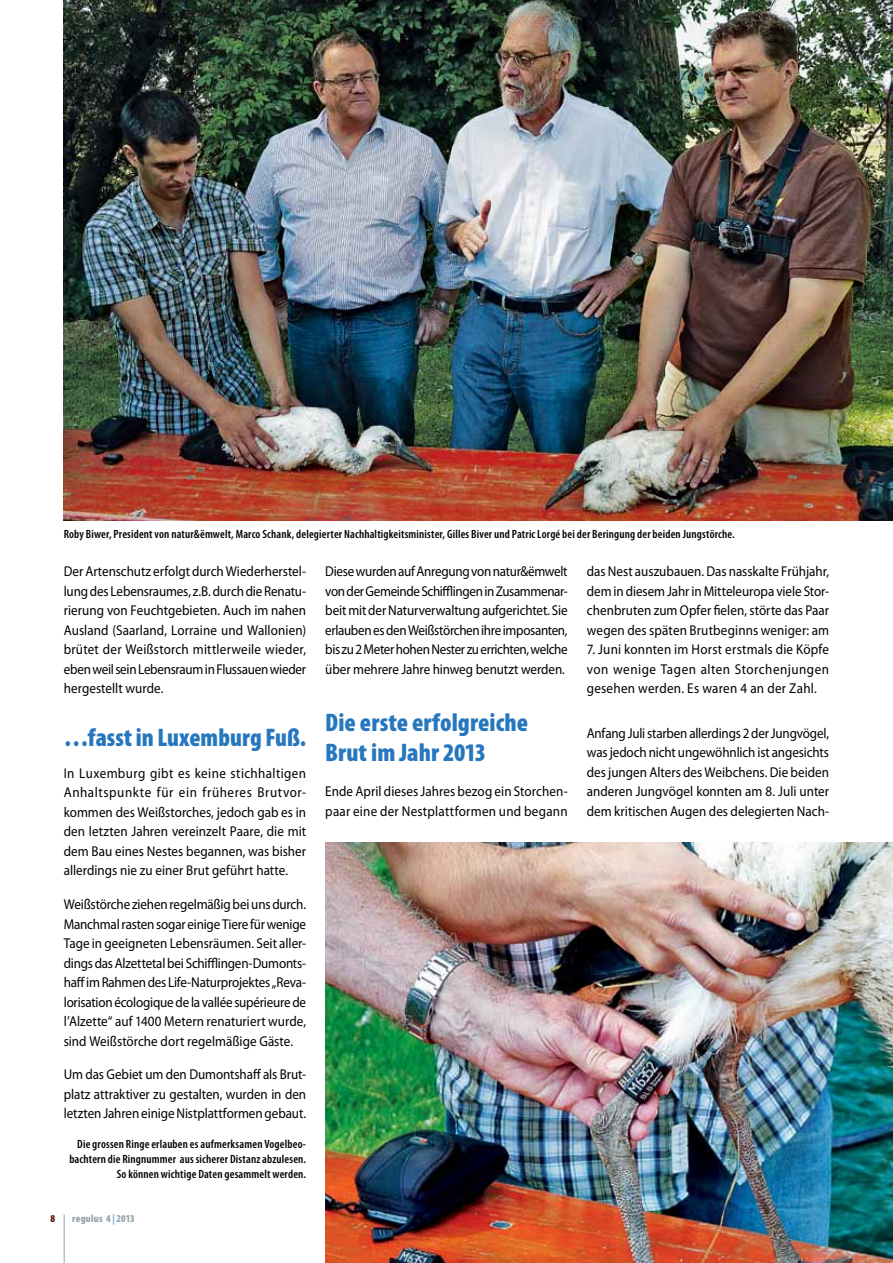
<style>
.page{position:relative;width:893px;height:1263px;background:#fff}
.page>*{position:absolute;margin:0;border:0;box-sizing:border-box;transform-origin:0 0}
.t1{font:900 condensed 25.5px/30px "Myriad Pro";letter-spacing:.005em;color:#2677bd}
.t2{font:14.25px/19.5px "Myriad Pro";letter-spacing:.005em;color:#000;text-align:justify;scale:.92 1}
.t3{font:600 condensed 12px/15px "Myriad Pro";letter-spacing:.015em;color:#000;text-align:right}
.t4{font:900 condensed 10.5px "Myriad Pro";letter-spacing:.025em;color:#95a3ab}
.t5{font:900 condensed 10.5px "Myriad Pro";color:#551900}
.s1{color:#86b1d8}
</style>
<div class="page">
<hr style="left:64px;top:1214px;width:1px;height:49px;background:#95a3ab">
<img style="left:325px;top:842px;width:568px;height:421px">
<img style="left:64px;top:0;width:829px;height:521px">
<p class="t3" style="left:64px;top:527px;width:673px">Roby Biwer, President von natur&amp;ëmwelt, Marco Schank, delegierter Nachhaltigkeitsminister, Gilles Biver und Patric Lorgé bei der Beringung der beiden Jungstörche.</p>
<p class="t2" style="left:64px;top:561px;width:265px">Der Artenschutz erfolgt durch Wiederherstel&shy;lung des Lebensraumes, z.B. durch die Renatu&shy;rierung von Feuchtgebieten. Auch im nahen Ausland (Saarland, Lorraine und Wallonien) brütet der Weißstorch mittlerweile wieder, eben weil sein Lebensraum in Flussauen wieder hergestellt wurde.</p>
<p class="t1" style="left:64px;top:722px;width:244px">…fasst in Luxemburg Fuß.</p>
<p class="t2" style="left:64px;top:763px;width:265px">In Luxemburg gibt es keine stichhaltigen Anhaltspunkte für ein früheres Brutvor&shy;kommen des Weißstorches, jedoch gab es in den letzten Jahren vereinzelt Paare, die mit dem Bau eines Nestes begannen, was bisher allerdings nie zu einer Brut geführt hatte.</p>
<p class="t2" style="left:64px;top:894px;width:265px">Weißstörche ziehen regelmäßig bei uns durch.<br>Manchmal rasten sogar einige Tiere für wenige Tage in geeigneten Lebensräumen. Seit aller&shy;dings das Alzettetal bei Schifflingen-Dumonts&shy;haff im Rahmen des Life-Naturprojektes „Reva&shy;lorisation écologique de la vallée supérieure de l’Alzette“ auf 1400 Metern renaturiert wurde, sind Weißstörche dort regelmäßige Gäste.</p>
<p class="t2" style="left:64px;top:1064px;width:265px">Um das Gebiet um den Dumontshaff als Brut&shy;platz attraktiver zu gestalten, wurden in den letzten Jahren einige Nistplattformen gebaut.</p>
<p class="t3" style="left:69px;top:1136px;width:238px">Die grossen Ringe erlauben es aufmerksamen Vogelbeo&shy;bachtern die Ringnummer aus sicherer Distanz abzulesen.<br>So können wichtige Daten gesammelt werden.</p>
<p class="t5" style="left:51px;top:1212px;width:6px">8</p>
<p class="t4" style="left:72px;top:1212px;width:64px">regulus 4 <span class="s1">|</span> 2013</p>
<p class="t2" style="left:325px;top:561px;width:265px">Diese wurden auf Anregung von natur&amp;ëmwelt von der Gemeinde Schifflingen in Zusammenar&shy;beit mit der Naturverwaltung aufgerichtet. Sie erlauben es den Weißstörchen ihre imposanten, bis zu 2 Meter hohen Nester zu errichten, welche über mehrere Jahre hinweg benutzt werden.</p>
<p class="t1" style="left:325px;top:706px;width:204px">Die erste erfolgreiche<br>Brut im Jahr 2013</p>
<p class="t2" style="left:325px;top:782px;width:265px">Ende April dieses Jahres bezog ein Storchen&shy;paar eine der Nestplattformen und begann</p>
<p class="t2" style="left:587px;top:561px;width:265px">das Nest auszubauen. Das nasskalte Frühjahr, dem in diesem Jahr in Mitteleuropa viele Stor&shy;chenbruten zum Opfer fielen, störte das Paar wegen des späten Brutbeginns weniger: am</p>
<p class="t2" style="left:587px;top:639px;width:265px">7. Juni konnten im Horst erstmals die Köpfe von wenige Tagen alten Storchenjungen gesehen werden. Es waren 4 an der Zahl.</p>
<p class="t2" style="left:587px;top:723px;width:265px">Anfang Juli starben allerdings 2 der Jungvögel, was jedoch nicht ungewöhnlich ist angesichts des jungen Alters des Weibchens. Die beiden anderen Jungvögel konnten am 8. Juli unter dem kritischen Augen des delegierten Nach-</p>
</div>
